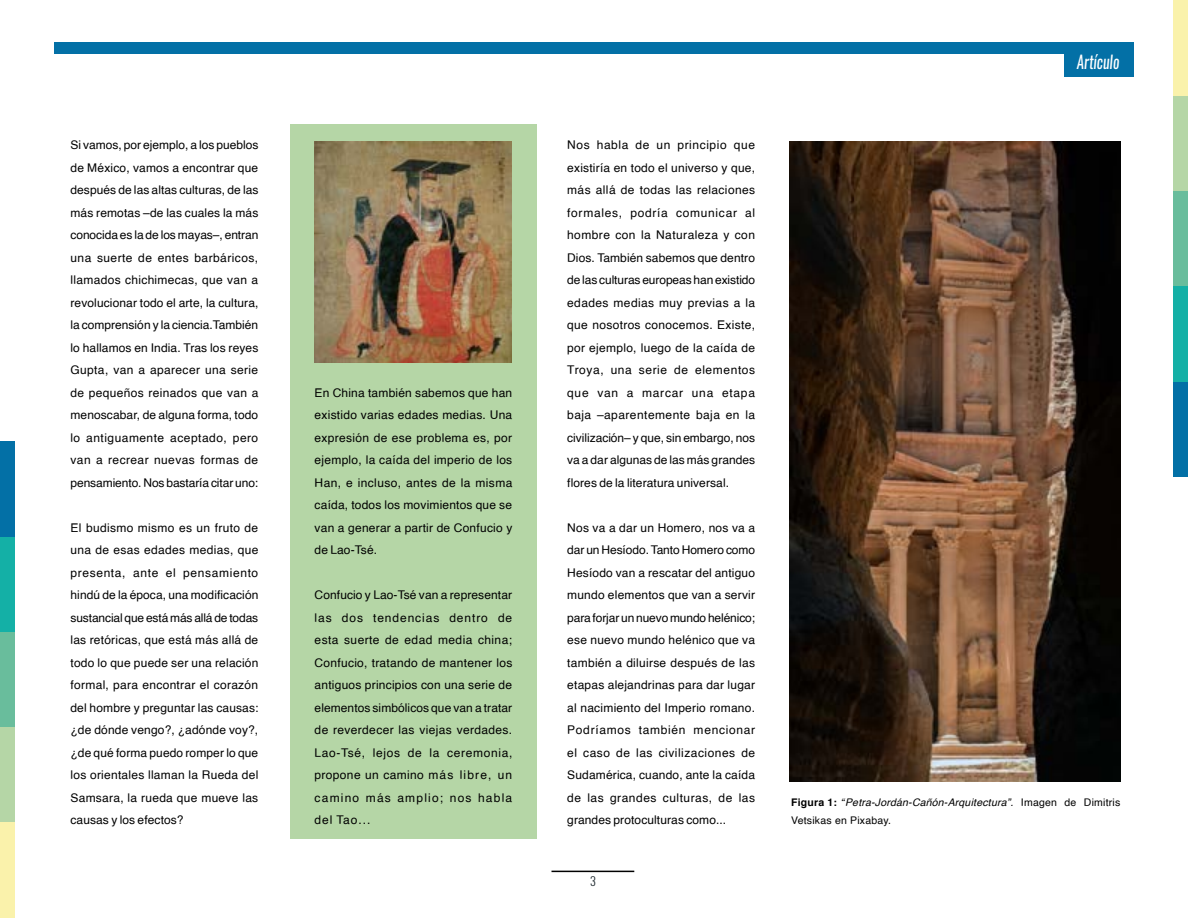
<style>
.page{position:relative;width:1188px;height:918px;background:#fff}
.page>*{position:absolute;margin:0;border:0;box-sizing:border-box;transform-origin:0 0}
.t1{font:italic 17.7px "Oswald";color:#fff;scale:.85 1}
.t2{font:12px/22.5px "Helvetica";letter-spacing:.02em;color:#000;text-align:justify}
.t3{font:300 12px "Oswald";color:#182329}
.t4{font:italic 10.5px/18px "Helvetica";letter-spacing:.02em;color:#000}
.s1{font-weight:700;font-style:normal}
.s2{font-style:normal}
</style>
<div class="page">
<div style="left:290px;top:124px;width:246px;height:715px;background:#b5d6a6"></div>
<div style="left:54px;top:43px;width:1080px;height:11px;background:#0370a6"></div>
<div style="left:1065px;top:54px;width:69px;height:22px;background:#0370a6"></div>
<hr style="left:552px;top:871px;width:82px;height:1px;background:#000">
<div style="left:0;top:442px;width:15px;height:95px;background:#0370a6"></div>
<div style="left:0;top:537px;width:15px;height:95px;background:#14b0a6"></div>
<div style="left:0;top:632px;width:15px;height:96px;background:#69bd9c"></div>
<div style="left:0;top:728px;width:15px;height:95px;background:#b5d6a6"></div>
<div style="left:0;top:823px;width:15px;height:95px;background:#faf2ab"></div>
<div style="left:1173px;top:381px;width:15px;height:96px;background:#0370a6"></div>
<div style="left:1173px;top:286px;width:15px;height:95px;background:#14b0a6"></div>
<div style="left:1173px;top:191px;width:15px;height:95px;background:#69bd9c"></div>
<div style="left:1173px;top:95px;width:15px;height:96px;background:#b5d6a6"></div>
<div style="left:1173px;top:0;width:15px;height:96px;background:#faf2ab"></div>
<img style="left:315px;top:142px;width:196px;height:221px">
<img style="left:789px;top:142px;width:331px;height:640px">
<p class="t2" style="left:70px;top:134px;width:190px">Si vamos, por ejemplo, a los pueblos de México, vamos a encontrar que después de las altas culturas, de las más remotas –de las cuales la más conocida es la de los mayas–, entran una suerte de entes barbáricos, llamados chichimecas, que van a revolucionar todo el arte, la cultura, la comprensión y la ciencia.También lo hallamos en India. Tras los reyes Gupta, van a aparecer una serie de pequeños reinados que van a menoscabar, de alguna forma, todo lo antiguamente aceptado, pero van a recrear nuevas formas de pensamiento. Nos bastaría citar uno:</p>
<p class="t2" style="left:70px;top:517px;width:190px">El budismo mismo es un fruto de una de esas edades medias, que presenta, ante el pensamiento hindú de la época, una modificación sustancial que está más allá de todas las retóricas, que está más allá de todo lo que puede ser una relación formal, para encontrar el corazón del hombre y preguntar las causas: ¿de dónde vengo?, ¿adónde voy?, ¿de qué forma puedo romper lo que los orientales llaman la Rueda del Samsara, la rueda que mueve las causas y los efectos?</p>
<p class="t2" style="left:315px;top:382px;width:199px">En China también sabemos que han existido varias edades medias. Una expresión de ese problema es, por ejemplo, la caída del imperio de los Han, e incluso, antes de la misma caída, todos los movimientos que se van a generar a partir de Confucio y de Lao-Tsé.</p>
<p class="t2" style="left:315px;top:584px;width:199px">Confucio y Lao-Tsé van a representar las dos tendencias dentro de esta suerte de edad media china; Confucio, tratando de mantener los antiguos principios con una serie de elementos simbólicos que van a tratar de reverdecer las viejas verdades.<br>Lao-Tsé, lejos de la ceremonia, propone un camino más libre, un camino más amplio; nos habla del Tao...</p>
<p class="t2" style="left:567px;top:134px;width:190px">Nos habla de un principio que existiría en todo el universo y que, más allá de todas las relaciones formales, podría comunicar al hombre con la Naturaleza y con Dios. También sabemos que dentro de las culturas europeas han existido edades medias muy previas a la que nosotros conocemos. Existe, por ejemplo, luego de la caída de Troya, una serie de elementos que van a marcar una etapa baja –aparentemente baja en la civilización– y que, sin embargo, nos va a dar algunas de las más grandes flores de la literatura universal.</p>
<p class="t2" style="left:567px;top:517px;width:190px">Nos va a dar un Homero, nos va a dar un Hesíodo. Tanto Homero como Hesíodo van a rescatar del antiguo mundo elementos que van a servir para forjar un nuevo mundo helénico; ese nuevo mundo helénico que va también a diluirse después de las etapas alejandrinas para dar lugar al nacimiento del Imperio romano.<br>Podríamos también mencionar el caso de las civilizaciones de Sudamérica, cuando, ante la caída de las grandes culturas, de las grandes protoculturas como...</p>
<p class="t3" style="left:590px;top:873px;width:7px">3</p>
<h1 class="t1" style="left:1077px;top:49px;width:51px">Artículo</h1>
<p class="t4" style="left:791px;top:794px;width:331px"><span class="s1">Figura 1:</span> “Petra-Jordán-Cañón-Arquitectura”. <span class="s2">Imagen de Dimitris<br>Vetsikas en Pixabay.</span></p>
</div>
